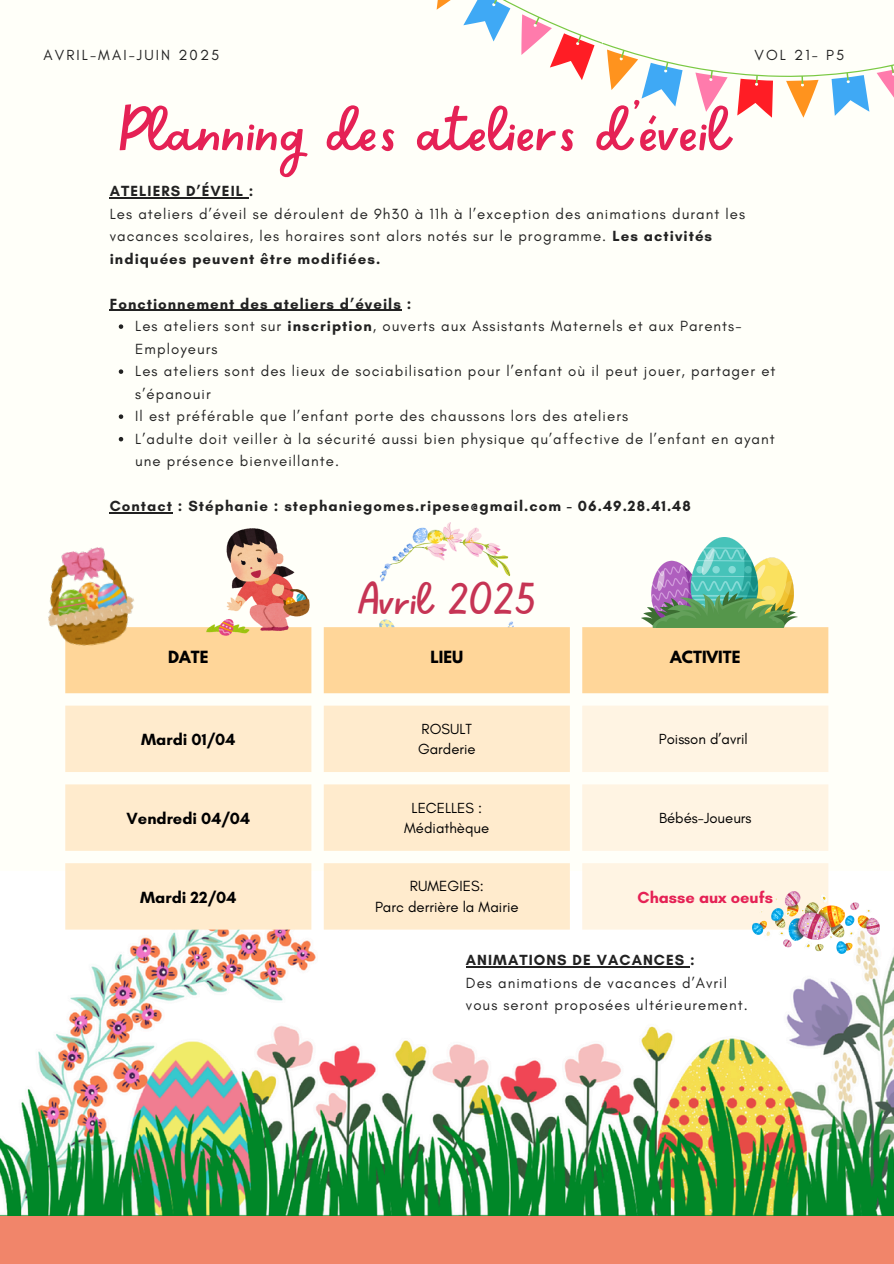
<style>
.page{position:relative;width:894px;height:1264px;background:#fff}
.page>*{position:absolute;margin:0;border:0;box-sizing:border-box;transform-origin:0 0}
.t1{font:69px "Sweet Apricot";color:#e52155}
.t2{font:49.5px "Sweet Apricot";color:#c63454}
.t3{font:700 16.5px "Glacial Indifference";color:#000}
.t4{font:700 16.35px "Glacial Indifference";color:#e52155}
.t5{font:15px/22.5px "Glacial Indifference";letter-spacing:.07em;color:#222}
.t6{font:700 15px "Glacial Indifference";letter-spacing:.07em;color:#222}
.t7{font:15px "Glacial Indifference";color:#000}
.t8{font:14.85px "Glacial Indifference";color:#000}
.t9{font:14.85px "Glacial Indifference";letter-spacing:.14em;color:#222}
.t10{font:700 14.85px "League Spartan";color:#000}
.s1{font-weight:700}
</style>
<div class="page">
<div style="left:0;top:0;width:893px;height:1263px;background:#fffff9"></div>
<img style="left:0;top:871px;width:893px;height:345px">
<div style="left:0;top:1216px;width:893px;height:47px;background:#f1856a"></div>
<img style="left:380px;top:522px;width:134px;height:105px">
<div style="left:65px;top:627px;width:763px;height:66px;background:#ffd699"></div>
<svg style="left:65px;top:705px;width:504px;height:224px;fill:#ffebcd"></svg>
<svg style="left:582px;top:706px;width:246px;height:223px;background:#fff5e5"></svg>
<svg style="left:438px;top:0;width:455px;height:118px"></svg>
<img style="left:752px;top:891px;width:127px;height:62px">
<img style="left:48px;top:547px;width:92px;height:104px">
<img style="left:641px;top:537px;width:156px;height:90px">
<img style="left:207px;top:529px;width:102px;height:107px">
<hr style="left:110px;top:197px;width:139px;height:1px;background:#222">
<hr style="left:110px;top:310px;width:292px;height:1px;background:#222">
<svg style="left:119px;top:324px;width:4px;height:5px"></svg>
<svg style="left:119px;top:369px;width:4px;height:5px"></svg>
<svg style="left:119px;top:414px;width:4px;height:5px"></svg>
<svg style="left:119px;top:437px;width:4px;height:4px"></svg>
<hr style="left:110px;top:512px;width:63px;height:1px;background:#222">
<hr style="left:466px;top:966px;width:219px;height:1px;background:#222">
<p class="t9" style="left:44px;top:46px;width:177px">AVRIL-MAI-JUIN 2025</p>
<p class="t9" style="left:754px;top:46px;width:91px">VOL 21- P5</p>
<h2 class="t1" style="left:119px;top:86px;width:612px">Planning des ateliers d’éveil</h2>
<p class="t6" style="left:110px;top:182px;width:145px">ATELIERS D’ÉVEIL :</p>
<p class="t5" style="left:110px;top:202px;width:636px">Les ateliers d’éveil se déroulent de 9h30 à 11h à l’exception des animations durant les vacances scolaires, les horaires sont alors notés sur le programme. <span class="s1">Les activités indiquées peuvent être modifiées.</span></p>
<p class="t6" style="left:110px;top:294px;width:303px">Fonctionnement des ateliers d’éveils :</p>
<p class="t5" style="left:135px;top:314px;width:607px">Les ateliers sont sur <span class="s1">inscription</span>, ouverts aux Assistants Maternels et aux Parents-<br>Employeurs</p>
<p class="t5" style="left:135px;top:359px;width:641px">Les ateliers sont des lieux de sociabilisation pour l’enfant où il peut jouer, partager et s’épanouir</p>
<p class="t5" style="left:135px;top:404px;width:494px">Il est préférable que l’enfant porte des chaussons lors des ateliers</p>
<p class="t5" style="left:135px;top:427px;width:640px">L’adulte doit veiller à la sécurité aussi bien physique qu’affective de l’enfant en ayant une présence bienveillante.</p>
<p class="t6" style="left:110px;top:497px;width:582px">Contact : Stéphanie : stephaniegomes.ripese@gmail.com - 06.49.28.41.48</p>
<p class="t2" style="left:358px;top:567px;width:179px">Avril 2025</p>
<h3 class="t10" style="left:168px;top:649px;width:42px">DATE</h3>
<h3 class="t10" style="left:430px;top:649px;width:34px">LIEU</h3>
<h1 class="t10" style="left:670px;top:649px;width:72px">ACTIVITE</h1>
<p class="t3" style="left:141px;top:729px;width:96px">Mardi 01/04</p>
<p class="t8" style="left:421px;top:719px;width:52px">ROSULT</p>
<h4 class="t8" style="left:418px;top:740px;width:59px">Garderie</h4>
<p class="t8" style="left:658px;top:729px;width:90px">Poisson d’avril</p>
<p class="t3" style="left:126px;top:808px;width:125px">Vendredi 04/04</p>
<p class="t8" style="left:411px;top:798px;width:72px">LECELLES :</p>
<p class="t8" style="left:404px;top:818px;width:86px">Médiathèque</p>
<h4 class="t8" style="left:659px;top:808px;width:94px">Bébés-Joueurs</h4>
<p class="t3" style="left:140px;top:886px;width:98px">Mardi 22/04</p>
<p class="t7" style="left:410px;top:877px;width:75px">RUMEGIES:</p>
<p class="t7" style="left:375px;top:897px;width:145px">Parc derrière la Mairie</p>
<p class="t4" style="left:637px;top:887px;width:137px">Chasse aux oeufs</p>
<p class="t6" style="left:466px;top:950px;width:230px">ANIMATIONS DE VACANCES :</p>
<p class="t5" style="left:466px;top:971px;width:283px">Des animations de vacances d’Avril vous seront proposées ultérieurement.</p>
</div>
